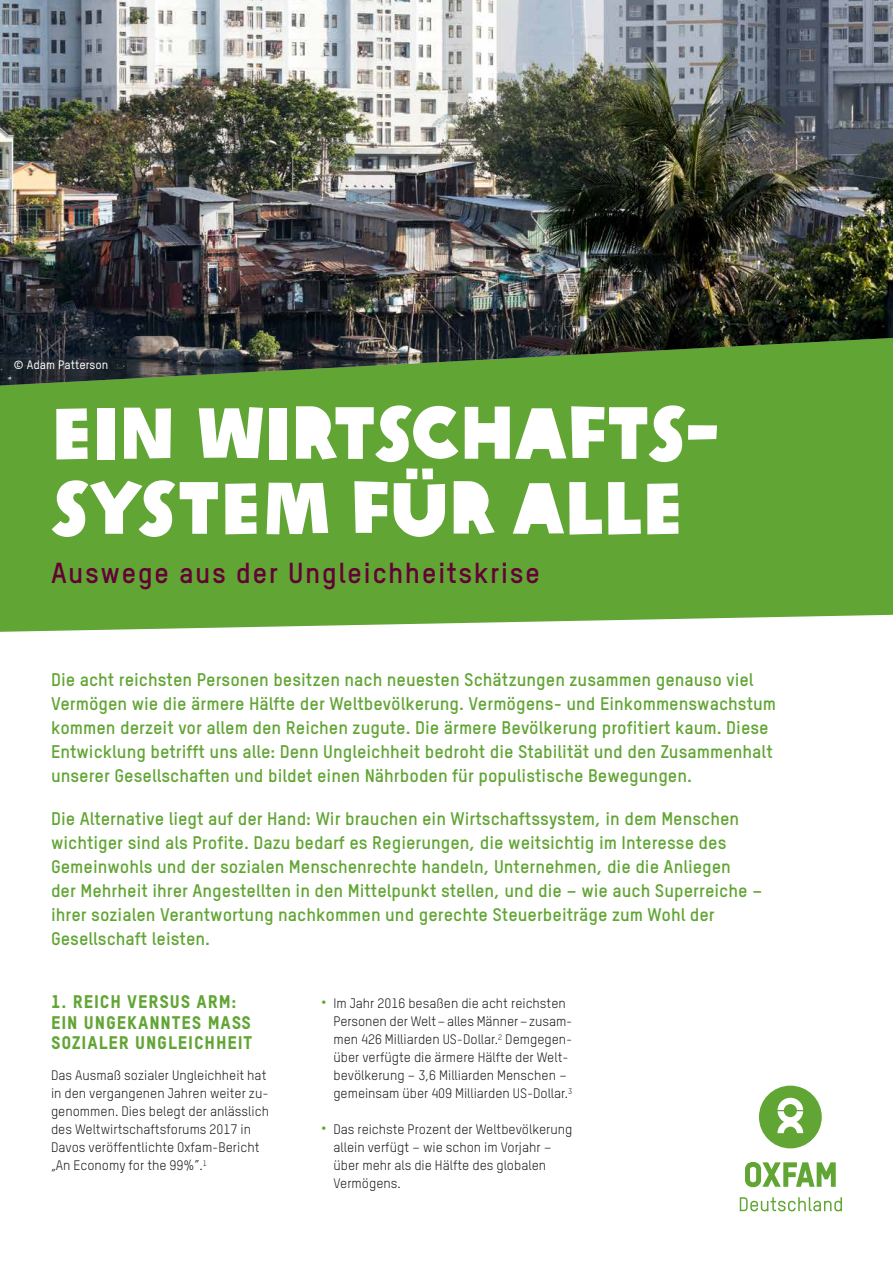
<style>
.page{position:relative;width:893px;height:1263px;background:#fff}
.page>*{position:absolute;margin:0;border:0;box-sizing:border-box;transform-origin:0 0}
.t1{font:71.7px/74.8px "Oxfam Headline";color:#fff}
.t2{font:700 28.35px "Oxfam TSTARPRO";letter-spacing:.05em;color:#630235}
.t3{font:700 18px/24px "Oxfam TSTARPRO";color:#61a534}
.t4{font:18px/20.5px "Oxfam TSTARPRO Headline";letter-spacing:.05em;color:#61a534}
.t5{font:13.5px/18px "Oxfam TSTARPRO";color:#1a1a18}
.t6{font:500 12px "Oxfam TSTARPRO";color:#fff}
.s1{font-size:16.5px;color:#61a534}
</style>
<div class="page">
<div style="left:0;top:386px;width:893px;height:246px;background:#61a534"></div>
<img style="left:0;top:0;width:893px;height:386px">
<svg style="left:740px;top:1197px;width:102px;height:14px"></svg>
<svg style="left:759px;top:1085px;width:63px;height:63px"></svg>
<svg style="left:745px;top:1162px;width:91px;height:25px"></svg>
<p class="t6" style="left:13px;top:355px;width:96px">© Adam Patterson</p>
<h1 class="t1" style="left:51px;top:389px;width:670px">EIN WIRTSCHAFTS-<br>SYSTEM FÜR ALLE</h1>
<h2 class="t2" style="left:51px;top:552px;width:490px">Auswege aus der Ungleichheitskrise</h2>
<p class="t3" style="left:51px;top:666px;width:727px">Die acht reichsten Personen besitzen nach neuesten Schätzungen zusammen genauso viel Vermögen wie die ärmere Hälfte der Weltbevölkerung. Vermögens- und Einkommenswachstum kommen derzeit vor allem den Reichen zugute. Die ärmere Bevölkerung profitiert kaum. Diese Entwicklung betrifft uns alle: Denn Ungleichheit bedroht die Stabilität und den Zusammenhalt unserer Gesellschaften und bildet einen Nährboden für populistische Bewegungen.</p>
<p class="t3" style="left:51px;top:805px;width:713px">Die Alternative liegt auf der Hand: Wir brauchen ein Wirtschaftssystem, in dem Menschen wichtiger sind als Profite. Dazu bedarf es Regierungen, die weitsichtig im Interesse des Gemeinwohls und der sozialen Menschenrechte handeln, Unternehmen, die die Anliegen<br>der Mehrheit ihrer Angestellten in den Mittelpunkt stellen, und die – wie auch Superreiche – ihrer sozialen Verantwortung nachkommen und gerechte Steuerbeiträge zum Wohl der Gesellschaft leisten.</p>
<p class="t4" style="left:51px;top:990px;width:203px">1. REICH VERSUS ARM:<br>EIN UNGEKANNTES MAß<br>SOZIALER UNGLEICHHEIT</p>
<p class="t5" style="left:51px;top:1065px;width:220px">Das Ausmaß sozialer Ungleichheit hat in den vergangenen Jahren weiter zu&shy;genommen. Dies belegt der anlässlich des Weltwirtschaftsforums 2017 in Davos veröffentlichte Oxfam- Bericht „An Economy for the 99%”.<sup>1</sup></p>
<p class="t5" style="left:333px;top:993px;width:240px;text-indent:-13px"><span class="s1">•</span> Im Jahr 2016 besaßen die acht reichsten Personen der Welt–alles Männer–zusam&shy;men 426 Milliarden US-Dollar.<sup>2</sup> Demgegen-- über verfügte die ärmere Hälfte der Welt&shy;bevölkerung – 3,6 Milliarden Menschen – gemeinsam über 409 Milliarden US-Dollar.<sup>3</sup></p>
<p class="t5" style="left:333px;top:1119px;width:240px;text-indent:-13px"><span class="s1">•</span> Das reichste Prozent der Weltbevölkerung allein verfügt – wie schon im Vorjahr – über mehr als die Hälfte des globalen<br>Vermögens.</p>
</div>
